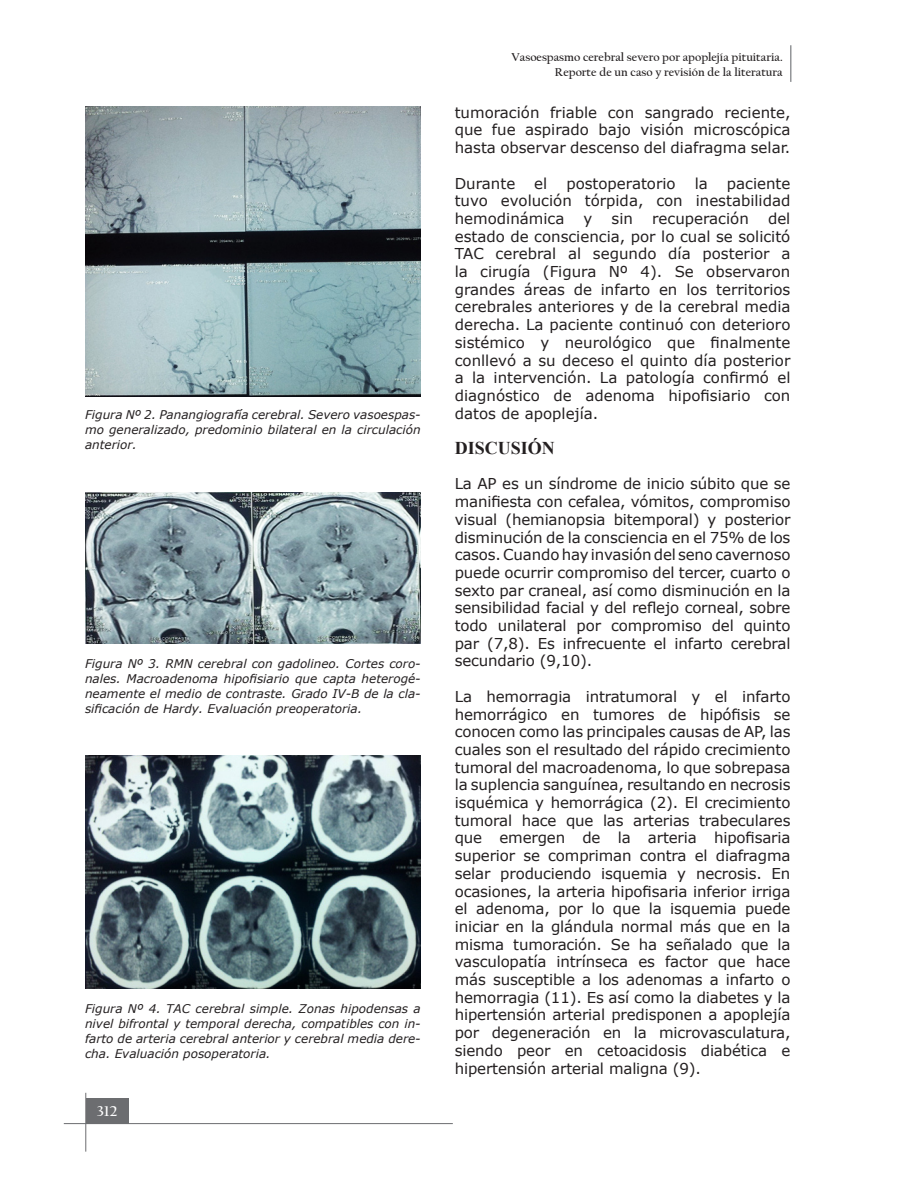
<style>
.page{position:relative;width:918px;height:1188px;background:#fff}
.page>*{position:absolute;margin:0;border:0;box-sizing:border-box;transform-origin:0 0}
.t1{font:700 18px "Times New Roman";color:#231f20}
.t2{font:15px/17.7px "Verdana";color:#231f20;text-align:justify}
.t3{font:700 15px "Californian FB";color:#fff}
.t4{font:italic 12px/15px "Verdana";color:#231f20;text-align:justify}
.t5{font:700 12px/14.4px "Californian FB";color:#231f20;text-align:right}
</style>
<div class="page">
<hr style="left:790px;top:45px;width:2px;height:37px;background:#939598">
<hr style="left:64px;top:1123px;width:389px;height:1px;background:#6c6d70">
<div style="left:86px;top:1098px;width:43px;height:26px;background:#6c6d70"></div>
<hr style="left:85px;top:1093px;width:1px;height:59px;background:#6c6d70">
<img style="left:85px;top:106px;width:336px;height:290px">
<img style="left:85px;top:493px;width:336px;height:151px">
<img style="left:85px;top:756px;width:336px;height:233px">
<p class="t4" style="left:85px;top:407px;width:337px">Figura Nº 2. Panangiografía cerebral. Severo vasoespas&shy;mo generalizado, predominio bilateral en la circulación anterior.</p>
<p class="t4" style="left:85px;top:656px;width:337px">Figura Nº 3. RMN cerebral con gadolineo. Cortes coro&shy;nales. Macroadenoma hipofisiario que capta heterogé&shy;neamente el medio de contraste. Grado IV-B de la cla&shy;sificación de Hardy. Evaluación preoperatoria.</p>
<p class="t4" style="left:85px;top:1001px;width:337px">Figura Nº 4. TAC cerebral simple. Zonas hipodensas a nivel bifrontal y temporal derecha, compatibles con in&shy;farto de arteria cerebral anterior y cerebral media dere&shy;cha. Evaluación posoperatoria.</p>
<p class="t3" style="left:97px;top:1102px;width:22px">312</p>
<p class="t5" style="left:512px;top:50px;width:273px">Vasoespasmo cerebral severo por apoplejía pituitaria.<br>Reporte de un caso y revisión de la literatura</p>
<p class="t2" style="left:455px;top:103px;width:337px">tumoración friable con sangrado reciente, que fue aspirado bajo visión microscópica hasta observar descenso del diafragma selar.</p>
<p class="t2" style="left:455px;top:174px;width:62px">Durante</p>
<p class="t2" style="left:534px;top:174px;width:15px">el</p>
<p class="t2" style="left:566px;top:174px;width:111px">postoperatorio</p>
<p class="t2" style="left:695px;top:174px;width:15px">la</p>
<p class="t2" style="left:455px;top:174px;width:337px;text-indent:272px">paciente tuvo evolución tórpida, con inestabilidad hemodinámica</p>
<p class="t2" style="left:584px;top:210px;width:10px">y</p>
<p class="t2" style="left:612px;top:210px;width:23px">sin</p>
<p class="t2" style="left:652px;top:210px;width:98px">recuperación</p>
<p class="t2" style="left:455px;top:210px;width:337px;text-indent:313px">del estado de consciencia, por lo cual se solicitó TAC cerebral al segundo día posterior a la cirugía (Figura Nº 4). Se observaron grandes áreas de infarto en los territorios cerebrales anteriores y de la cerebral media derecha. La paciente continuó con deterioro sistémico y neurológico que finalmente conllevó a su deceso el quinto día posterior a la intervención. La patología confirmó el diagnóstico de adenoma hipofisiario con datos de apoplejía.</p>
<p class="t1" style="left:455px;top:435px;width:102px">DISCUSIÓN</p>
<p class="t2" style="left:455px;top:475px;width:337px">La AP es un síndrome de inicio súbito que se manifiesta con cefalea, vómitos, compromiso visual (hemianopsia bitemporal) y posterior disminución de la consciencia en el 75% de los casos. Cuando hay invasión del seno cavernoso puede ocurrir compromiso del tercer, cuarto o sexto par craneal, así como disminución en la sensibilidad facial y del reflejo corneal, sobre todo unilateral por compromiso del quinto par (7,8). Es infrecuente el infarto cerebral secundario (9,10).</p>
<p class="t2" style="left:455px;top:687px;width:337px">La hemorragia intratumoral y el infarto hemorrágico en tumores de hipófisis se conocen como las principales causas de AP, las cuales son el resultado del rápido crecimiento tumoral del macroadenoma, lo que sobrepasa la suplencia sanguínea, resultando en necrosis isquémica y hemorrágica (2). El crecimiento tumoral hace que las arterias trabeculares que emergen de la arteria hipofisaria superior se compriman contra el diafragma selar produciendo isquemia y necrosis. En ocasiones, la arteria hipofisaria inferior irriga el adenoma, por lo que la isquemia puede iniciar en la glándula normal más que en la misma tumoración. Se ha señalado que la vasculopatía intrínseca es factor que hace más susceptible a los adenomas a infarto o hemorragia (11). Es así como la diabetes y la hipertensión arterial predisponen a apoplejía por degeneración en la microvasculatura, siendo peor en cetoacidosis diabética e hipertensión arterial maligna (9).</p>
</div>
